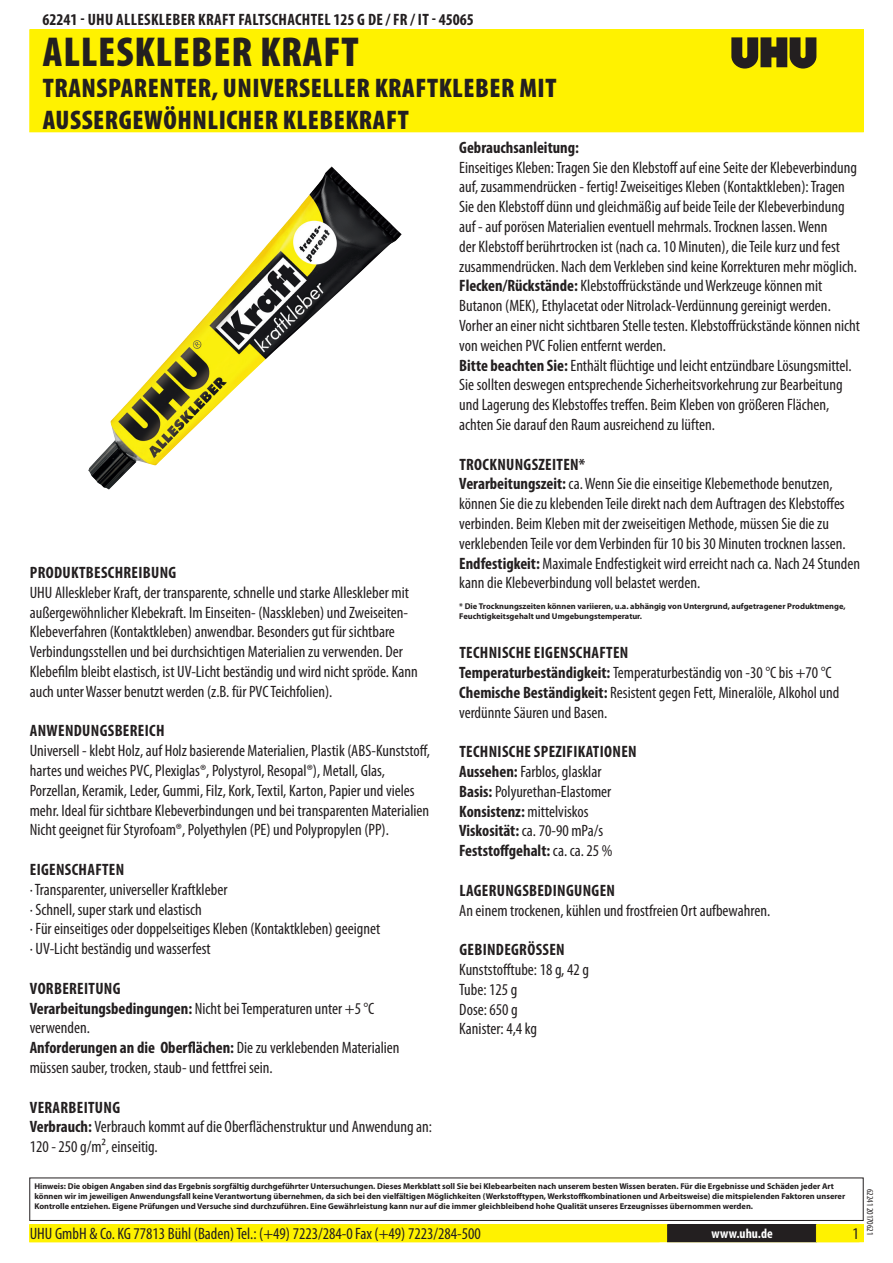
<style>
.page{position:relative;width:893px;height:1263px;background:#fff}
.page>*{position:absolute;margin:0;border:0;box-sizing:border-box;transform-origin:0 0}
.PageHeaderBlack{font:900 condensed 42px "Myriad Pro";letter-spacing:.02em;color:#231f20}
.PageSubheaderBlack{font:900 condensed 27px/32.4px "Myriad Pro";letter-spacing:.02em;color:#231f20}
.Regular{font:condensed 16.5px/19.8px "Myriad Pro";color:#231f20}
.TOCItem{font:700 condensed 16.5px "Myriad Pro";letter-spacing:.02em;color:#231f20}
.ContactDataBlack{font:condensed 16.5px "Myriad Pro";color:#231f20}
.Regular-2{font:700 condensed 16.5px "Myriad Pro";color:#231f20}
.TOCItem-2{font:700 condensed 16.5px "Myriad Pro";color:#231f20}
.URL{font:700 condensed 13.5px "Myriad Pro";color:#fff}
.Revisie{font:condensed 9px "Myriad Pro";color:#231f20}
.Disclaimer{font:700 8.4px/10.1px "Myriad Pro";color:#231f20}
.s1{font-weight:700}
.s2{font-weight:400}
</style>
<div class="page">
<div style="left:30px;top:30px;width:833px;height:102px;background:#fff200"></div>
<svg style="left:731px;top:37px;width:85px;height:32px"></svg>
<div style="left:29px;top:1177px;width:835px;height:44px;border:1px solid #231f20"></div>
<div style="left:30px;top:1225px;width:833px;height:17px;background:#fff200"></div>
<div style="left:29px;top:1224px;width:835px;height:18px;border:1px solid #fff200"></div>
<div style="left:668px;top:1225px;width:148px;height:17px;background:#231f20"></div>
<div style="left:667px;top:1224px;width:150px;height:18px;border:1px solid #231f20"></div>
<img style="left:88px;top:166px;width:314px;height:324px">
<p class="TOCItem" style="left:43px;top:9px;width:268px">62241 - UHU ALLESKLEBER KRAFT Faltschachtel</p>
<p class="TOCItem-2" style="left:333px;top:9px;width:142px">125 g DE / FR / IT - 45065</p>
<p class="PageHeaderBlack" style="left:43px;top:25px;width:317px">ALLESKLEBER KRAFT</p>
<p class="PageSubheaderBlack" style="left:43px;top:71px;width:515px">TRANSPARENTER, UNIVERSELLER KRAFTKLEBER MIT<br>AUSSERGEWÖHNLICHER KLEBEKRAFT</p>
<p class="TOCItem" style="left:30px;top:562px;width:33px">Produktbes</p>
<p class="TOCItem" style="left:108px;top:562px;width:15px">chreibu</p>
<p class="TOCItem" style="left:160px;top:562px;width:18px">ng</p>
<p class="Regular" style="left:30px;top:582px;width:390px">UHU Alleskleber Kraft, der transparente, schnelle und starke Alleskleber mit außergewöhnlicher Klebekraft. Im Einseiten- (Nasskleben) und Zweiseiten-Klebeverfahren (Kontaktkleben) anwendbar. Besonders gut für sichtbare Verbindungsstellen und bei durchsichtigen Materialien zu verwenden. Der Klebefilm bleibt elastisch, ist UV-Licht beständig und wird nicht spröde. Kann auch unter Wasser benutzt werden (z.B. für PVC Teichfolien).</p>
<p class="TOCItem" style="left:30px;top:720px;width:86px">Anwendu ngsberei</p>
<p class="TOCItem" style="left:149px;top:720px;width:15px">ch</p>
<p class="Regular" style="left:30px;top:741px;width:402px">Universell - klebt Holz, auf Holz basierende Materialien, Plastik (ABS-Kunststoff, hartes und weiches PVC, Plexiglas®, Polystyrol, Resopal®), Metall, Glas, Porzellan, Keramik, Leder, Gummi, Filz, Kork, Textil, Karton, Papier und vieles mehr. Ideal für sichtbare Klebeverbindungen und bei transparenten Materialien Nicht geeignet für Styrofoam®, Polyethylen (PE) und Polypropylen (PP).</p>
<p class="TOCItem" style="left:30px;top:859px;width:57px">Eigenschafte</p>
<p class="TOCItem" style="left:116px;top:859px;width:10px">n</p>
<p class="Regular" style="left:30px;top:879px;width:352px">· Transparenter, universeller Kraftkleber<br>· Schnell, super stark und elastisch<br>· Für einseitiges oder doppelseitiges Kleben (Kontaktkleben) geeignet · UV-Licht beständig und wasserfest</p>
<p class="TOCItem" style="left:30px;top:978px;width:25px">Vorbereitu</p>
<p class="TOCItem" style="left:104px;top:978px;width:18px">ng</p>
<p class="Regular" style="left:30px;top:998px;width:346px"><span class="s1">Verarbeitungsbedingungen:</span> Nicht bei Temperaturen unter +5 °C verwenden.</p>
<p class="Regular" style="left:30px;top:1038px;width:371px"><span class="s1">Anforderungen an die Oberflächen:</span> Die zu verklebenden Materialien müssen sauber, trocken, staub- und fettfrei sein.</p>
<p class="TOCItem" style="left:30px;top:1097px;width:16px">Verarbeitu</p>
<p class="TOCItem" style="left:104px;top:1097px;width:18px">ng</p>
<p class="Regular" style="left:30px;top:1117px;width:404px"><span class="s1">Verbrauch:</span> Verbrauch kommt auf die Oberflächenstruktur und Anwendung an:<br>1 20 - 250 g/m², einseitig.</p>
<p class="Regular-2" style="left:459px;top:137px;width:121px">Gebrauchsanleitung:</p>
<p class="Regular" style="left:459px;top:157px;width:399px">Einseitiges Kleben: Tragen Sie den Klebstoff auf eine Seite der Klebeverbindung auf, zusammendrücken - fertig! Zweiseitiges Kleben (Kontaktkleben): Tragen Sie den Klebstoff dünn und gleichmäßig auf beide Teile der Klebeverbindung auf - auf porösen Materialien eventuell mehrmals. Trocknen lassen. Wenn<br>der Klebstoff berührtrocken ist (nach ca. 1 0 Minuten), die Teile kurz und fest zusammendrücken. Nach dem Verkleben sind keine Korrekturen mehr möglich.</p>
<p class="Regular" style="left:459px;top:276px;width:402px"><span class="s1">Flecken/Rückstände:</span> Klebstoffrückstände und Werkzeuge können mit Butanon (MEK), Ethylacetat oder Nitrolack-Verdünnung gereinigt werden.<br>Vorher an einer nicht sichtbaren Stelle testen. Klebstoffrückstände können nicht von weichen PVC Folien entfernt werden.</p>
<p class="Regular" style="left:459px;top:355px;width:394px"><span class="s1">Bitte beachten Sie:</span> Enthält flüchtige und leicht entzündbare Lösungsmittel.<br>Sie sollten deswegen entsprechende Sicherheitsvorkehrung zur Bearbeitung und Lagerung des Klebstoffes treffen. Beim Kleben von größeren Flächen, achten Sie darauf den Raum ausreichend zu lüften.</p>
<p class="TOCItem" style="left:459px;top:454px;width:127px">Trocknungszeiten*</p>
<p class="Regular" style="left:459px;top:474px;width:388px"><span class="s1">Verarbeitungszeit:</span> ca. Wenn Sie die einseitige Klebemethode benutzen, können Sie die zu klebenden Teile direkt nach dem Auftragen des Klebstoffes verbinden. Beim Kleben mit der zweiseitigen Methode, müssen Sie die zu verklebenden Teile vor dem Verbinden für 1 0 bis 30 Minuten trocknen lassen.</p>
<p class="Regular" style="left:459px;top:553px;width:402px"><span class="s1">Endfestigkeit:</span> Maximale Endfestigkeit wird erreicht nach ca. Nach 24 Stunden kann die Klebeverbindung voll belastet werden.</p>
<p class="Disclaimer" style="left:459px;top:600px;width:388px">* Die Trocknungszeiten können variieren, u.a. abhängig von Untergrund, aufgetragener Produktmenge,<br>Feuchtigkeitsgehalt und Umgebungstemperatur.</p>
<p class="TOCItem" style="left:459px;top:642px;width:132px">Technische Eigenschafte</p>
<p class="TOCItem" style="left:620px;top:642px;width:10px">n</p>
<p class="Regular" style="left:459px;top:662px;width:374px"><span class="s1">Temperaturbeständigkeit:</span> Temperaturbeständig von -30 °C bis +70 °C</p>
<p class="Regular" style="left:459px;top:682px;width:382px"><span class="s1">Chemische Beständigkeit:</span> Resistent gegen Fett, Mineralöle, Alkohol und verdünnte Säuren und Basen.</p>
<p class="TOCItem" style="left:459px;top:741px;width:110px">Technische Spezifikati</p>
<p class="TOCItem" style="left:604px;top:741px;width:34px">onen</p>
<p class="Regular" style="left:459px;top:761px;width:144px"><span class="s1">Aussehen:</span> Farblos, glasklar</p>
<p class="Regular" style="left:459px;top:781px;width:154px"><span class="s1">Basis:</span> Polyurethan-Elastomer</p>
<p class="Regular" style="left:459px;top:801px;width:131px"><span class="s1">Konsistenz:</span> mittelviskos</p>
<p class="Regular" style="left:459px;top:821px;width:145px"><span class="s1">Viskosität:</span> ca. 70-90 mPa/s</p>
<p class="Regular-2" style="left:459px;top:840px;width:155px">Feststoffgehalt: <span class="s2">ca. ca. 25 %</span></p>
<p class="TOCItem" style="left:459px;top:880px;width:71px">Lageru ngsbedi</p>
<p class="TOCItem" style="left:557px;top:880px;width:59px">ngungen</p>
<p class="Regular" style="left:459px;top:900px;width:312px">An einem trockenen, kühlen und frostfreien Ort aufbewahren.</p>
<p class="TOCItem" style="left:459px;top:939px;width:8px">Gebi</p>
<p class="TOCItem" style="left:487px;top:939px;width:79px">ndegrössen</p>
<p class="Regular" style="left:459px;top:959px;width:131px">Kunststofftube: 1 8 g, 42 g<br>Tube: 1 25 g<br>Dose: 650 g<br>Kanister: 4,4 kg</p>
<p class="Disclaimer" style="left:34px;top:1181px;width:812px">Hinweis: Die obigen Angaben sind das Ergebnis sorgfältig durchgeführter Untersuchungen. Dieses Merkblatt soll Sie bei Klebearbeiten nach unserem besten Wissen beraten. Für die Ergebnisse und Schäden jeder Art können wir im jeweiligen Anwendungsfall keine Verantwortung übernehmen, da sich bei den vielfältigen Möglichkeiten (Werkstofftypen, Werkstoffkombinationen und Arbeitsweise) die mitspielenden Faktoren unserer<br>Kontrolle entziehen. Eigene Prüfungen und Versuche sind durchzuführen. Eine Gewährleistung kann nur auf die immer gleichbleibend hohe Qualität unseres Erzeugnisses übernommen werden.</p>
<p class="ContactDataBlack" style="left:30px;top:1224px;width:453px">UHU GmbH &amp; Co. KG 7781 3 Bühl (Baden) Tel.: (+49) 7223/284-0 Fax (+49) 7223/284-500</p>
<p class="URL" style="left:711px;top:1225px;width:63px">www.uhu.de</p>
<p class="Revisie" style="left:875px;top:1189px;width:46px;rotate:90deg">62241 201 70621</p>
</div>
